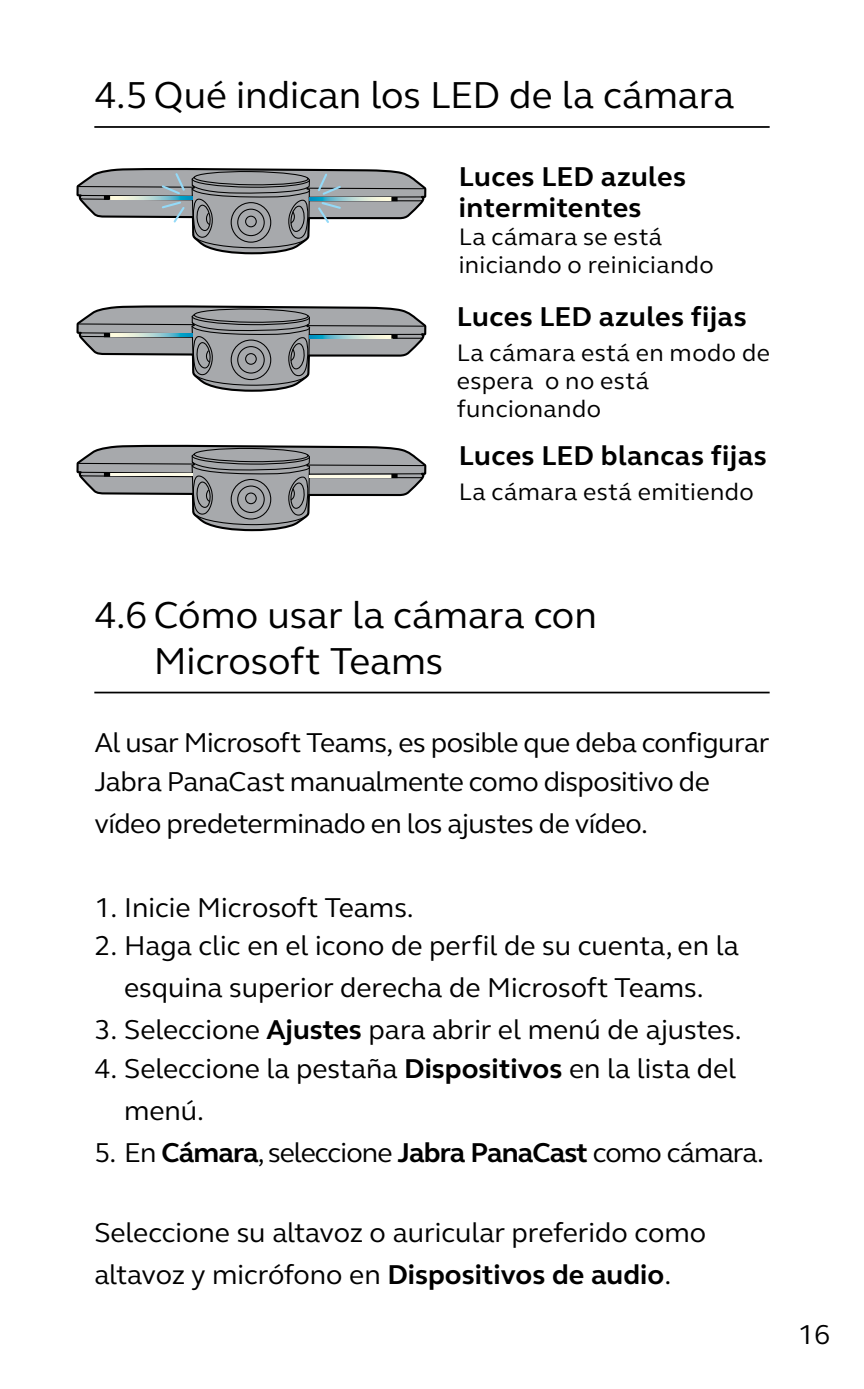
<style>
.page{position:relative;width:864px;height:1389px;background:#fff}
.page>*{position:absolute;margin:0;border:0;box-sizing:border-box;transform-origin:0 0}
.t1{font:38.5px/45.5px "GN Elliot";color:#000}
.t2{font:28px/42px "GN Elliot";letter-spacing:-.01em;color:#000}
.t3{font:700 28px/31.5px "GN Elliot";letter-spacing:.015em;color:#000}
.t4{font:28px "GN Elliot";letter-spacing:-.03em;color:#000}
.t5{font:24.5px/28px "GN Elliot";letter-spacing:.02em;color:#000}
.s1{font-weight:700}
</style>
<div class="page">
<hr style="left:94px;top:126px;width:675px;height:2px;background:#000">
<hr style="left:94px;top:692px;width:675px;height:1px;background:#000">
<svg style="left:76px;top:168px;width:351px;height:87px"></svg>
<svg style="left:76px;top:305px;width:351px;height:87px"></svg>
<svg style="left:76px;top:444px;width:351px;height:88px"></svg>
<h1 class="t1" style="left:94px;top:72px;width:641px">4.5Qué indican los LED de la cámara</h1>
<p class="t3" style="left:458px;top:160px;width:229px">Luces LED azules intermitentes</p>
<p class="t5" style="left:458px;top:222px;width:256px">La cámara se está iniciando o reiniciando</p>
<p class="t3" style="left:456px;top:300px;width:291px">Luces LED azules fijas</p>
<p class="t5" style="left:456px;top:338px;width:314px">La cámara está en modo de espera o no está funcionando</p>
<p class="t3" style="left:458px;top:440px;width:309px">Luces LED blancas fijas</p>
<p class="t5" style="left:458px;top:477px;width:296px">La cámara está emitiendo</p>
<h1 class="t1" style="left:154px;top:592px;width:444px;text-indent:-60px">4.6 Cómo usar la cámara con<br>Microsoft Teams</h1>
<p class="t2" style="left:94px;top:723px;width:676px;line-height:38.5px">Al usar Microsoft Teams, es posible que deba configurar<br>Jabra PanaCast manualmente como dispositivo de</p>
<p class="t2" style="left:94px;top:801px;width:555px">vídeo predeterminado en los ajustes de vídeo.</p>
<p class="t2" style="left:94px;top:885px;width:321px">1. Inicie Microsoft Teams.</p>
<p class="t2" style="left:94px;top:924px;width:645px;text-align:center">2. Haga clic en el icono de perfil de su cuenta, en la esquina superior derecha de Microsoft Teams.</p>
<p class="t2" style="left:94px;top:1008px;width:648px">3. Seleccione <span class="s1">Ajustes</span> para abrir el menú de ajustes.</p>
<p class="t2" style="left:124px;top:1046px;width:613px;text-indent:-30px">4. Seleccione la pestaña <span class="s1">Dispositivos</span> en la lista del menú.</p>
<p class="t4" style="left:94px;top:1133px;width:671px">5. En <span class="s1">Cámara</span>, seleccione <span class="s1">Jabra PanaCast</span> como cámara.</p>
<p class="t2" style="left:94px;top:1211px;width:613px">Seleccione su altavoz o auricular preferido como altavoz y micrófono en <span class="s1">Dispositivos de audio</span>.</p>
<p class="t2" style="left:797px;top:1313px;width:34px">16</p>
</div>
